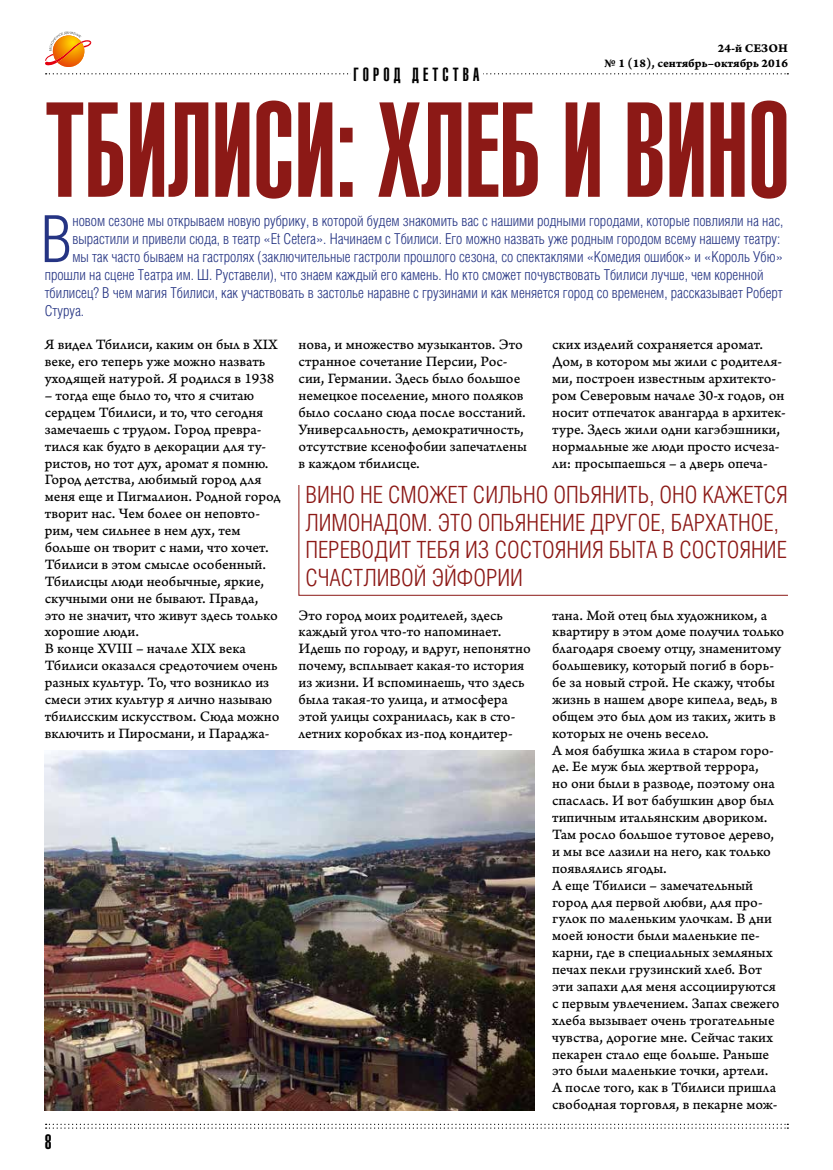
<style>
.page{position:relative;width:833px;height:1170px;background:#fff}
.page>*{position:absolute;margin:0;border:0;box-sizing:border-box;transform-origin:0 0}
.t1{font:132.5px "Helios Ultra Compressed";color:#8c1916;scale:.95 1}
.t2{font:300 65px "Helios Cond";color:#253483}
.t3{font:300 23.75px/27.5px "Helios Cond";color:#8c1916}
.t4{font:20.62px "Helios Ultra Compressed";color:#000}
.t5{font:18.75px "Helios Ultra Compressed";letter-spacing:.22em;color:#000}
.t6{font:15px/16.9px "Arno Pro Caption";color:#000}
.t7{font:300 15px "Helios Cond";color:#253483}
.t8{font:12.5px/15px "Arno Pro Bold Caption";color:#000;text-align:right}
</style>
<div class="page">
<svg style="left:45px;top:31px;width:46px;height:36px"></svg>
<svg style="left:46px;top:73px;width:742px;height:1px"></svg>
<svg style="left:46px;top:1123px;width:742px;height:5px"></svg>
<div style="left:351px;top:53px;width:132px;height:37px;background:#fff"></div>
<svg style="left:298px;top:485px;width:490px;height:111px"></svg>
<img style="left:45px;top:750px;width:489px;height:360px">
<p class="t8" style="left:604px;top:41px;width:185px">24-й СЕЗОН<br>№ 1 (18), сентябрь–октябрь 2016</p>
<p class="t5" style="left:353px;top:63px;width:127px">ГОРОД ДЕТСТВА</p>
<h1 class="t1" style="left:45px;top:73px;width:785px">ТБИЛИСИ: ХЛЕБ И ВИНО</h1>
<h2 class="t2" style="left:40px;top:203px;width:33px">В</h2>
<p class="t7" style="left:72px;top:212px;width:712px">новом сезоне мы открываем новую рубрику, в которой будем знакомить вас с нашими родными городами, которые повлияли на нас,</p>
<p class="t7" style="left:72px;top:230px;width:709px">вырастили и привели сюда, в театр «Et Cetera». Начинаем с Тбилиси. Его можно назвать уже родным городом всему нашему театру:</p>
<p class="t7" style="left:72px;top:248px;width:712px">мы так часто бываем на гастролях (заключительные гастроли прошлого сезона, со спектаклями «Комедия ошибок» и «Король Убю»</p>
<p class="t7" style="left:45px;top:266px;width:720px">прошли на сцене Театра им. Ш. Руставели), что знаем каждый его камень. Но кто сможет почувствовать Тбилиси лучше, чем коренной</p>
<p class="t7" style="left:45px;top:284px;width:739px">тбилисец? В чем магия Тбилиси, как участвовать в застолье наравне с грузинами и как меняется город со временем, рассказывает Роберт</p>
<p class="t7" style="left:45px;top:302px;width:41px">Стуруа.</p>
<p class="t6" style="left:45px;top:337px;width:235px">Я видел Тбилиси, каким он был в XIX веке, его теперь уже можно назвать уходящей натурой. Я родился в 1938</p>
<p class="t6" style="left:45px;top:387px;width:237px">– тогда еще было то, что я считаю сердцем Тбилиси, и то, что сегодня замечаешь с трудом. Город превра&shy;тился как будто в декорации для ту&shy;ристов, но тот дух, аромат я помню.<br>Город детства, любимый город для меня еще и Пигмалион. Родной город творит нас. Чем более он неповто&shy;рим, чем сильнее в нем дух, тем больше он творит с нами, что хочет.<br>Тбилиси в этом смысле особенный.<br>Тбилисцы люди необычные, яркие, скучными они не бывают. Правда, это не значит, что живут здесь только хорошие люди.<br>В конце XVIII – начале XIX века<br>Тбилиси оказался средоточием очень разных культур. То, что возникло из смеси этих культур я лично называю тбилисским искусством. Сюда можно включить и Пиросмани, и Параджа-</p>
<p class="t6" style="left:298px;top:337px;width:230px">нова, и множество музыкантов. Это странное сочетание Персии, Рос&shy;сии, Германии. Здесь было большое немецкое поселение, много поляков было сослано сюда после восстаний.<br>Универсальность, демократичность, отсутствие ксенофобии запечатлены в каждом тбилисце.</p>
<p class="t6" style="left:552px;top:337px;width:235px">ских изделий сохраняется аромат.<br>Дом, в котором мы жили с родителя&shy;ми, построен известным архитекто&shy;ром Северовым начале 30-х годов, он носит отпечаток авангарда в архитек&shy;туре. Здесь жили одни кагэбэшники, нормальные же люди просто исчеза&shy;ли: просыпаешься – а дверь опеча-</p>
<h3 class="t3" style="left:305px;top:481px;width:484px">ВИНО НЕ СМОЖЕТ СИЛЬНО ОПЬЯНИТЬ, ОНО КАЖЕТСЯ ЛИМОНАДОМ. ЭТО ОПЬЯНЕНИЕ ДРУГОЕ, БАРХАТНОЕ, ПЕРЕВОДИТ ТЕБЯ ИЗ СОСТОЯНИЯ БЫТА В СОСТОЯНИЕ СЧАСТЛИВОЙ ЭЙФОРИИ</h3>
<p class="t6" style="left:552px;top:607px;width:234px">тана. Мой отец был художником, а квартиру в этом доме получил только благодаря своему отцу, знаменитому большевику, который погиб в борь&shy;бе за новый строй. Не скажу, чтобы жизнь в нашем дворе кипела, ведь, в общем это был дом из таких, жить в которых не очень весело.<br>А моя бабушка жила в старом горо&shy;де. Ее муж был жертвой террора,<br>но они были в разводе, поэтому она спаслась. И вот бабушкин двор был типичным итальянским двориком.<br>Там росло большое тутовое дерево, и мы все лазили на него, как только появлялись ягоды.<br>А еще Тбилиси – замечательный город для первой любви, для про&shy;гулок по маленьким улочкам. В дни моей юности были маленькие пе&shy;карни, где в специальных земляных печах пекли грузинский хлеб. Вот эти запахи для меня ассоциируются с первым увлечением. Запах свежего хлеба вызывает очень трогательные чувства, дорогие мне. Сейчас таких пекарен стало еще больше. Раньше это были маленькие точки, артели.<br>А после того, как в Тбилиси пришла свободная торговля, в пекарне мож-</p>
<p class="t6" style="left:298px;top:607px;width:234px">Это город моих родителей, здесь каждый угол что-то напоминает.<br>Идешь по городу, и вдруг, непонятно почему, всплывает какая-то история из жизни. И вспоминаешь, что здесь была такая-то улица, и атмосфера этой улицы сохранилась, как в сто&shy;летних коробках из-под кондитер-</p>
<h3 class="t4" style="left:45px;top:1129px;width:8px">8</h3>
</div>
